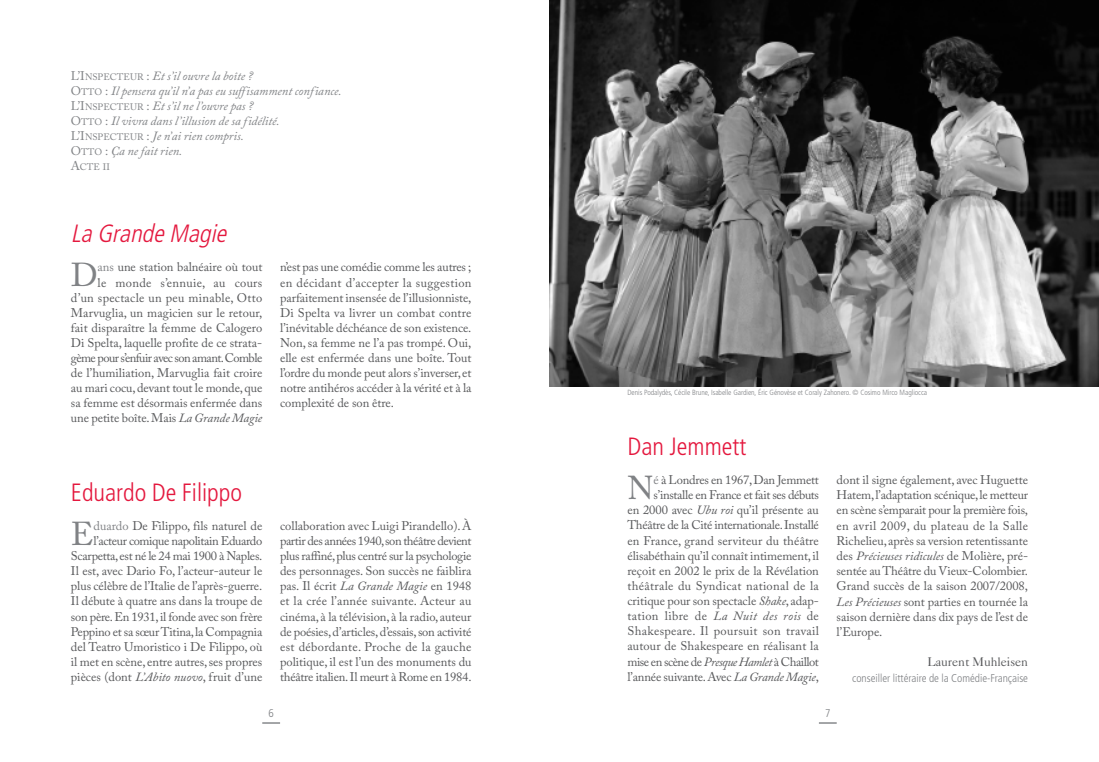
<style>
.page{position:relative;width:1099px;height:762px;background:#fff}
.page>*{position:absolute;margin:0;border:0;box-sizing:border-box;transform-origin:0 0}
.t1{font:32.88px "Adobe Caslon Pro";color:#808285}
.t2{font:300 condensed 25px "Frutiger";color:#e4183e}
.t3{font:italic 300 condensed 25px "Frutiger";color:#e4183e}
.t4{font:12.5px/15px "Adobe Caslon Pro";color:#57585a;text-align:right}
.t5{font:italic 12.5px/15px "Adobe Caslon Pro";color:#808285}
.t6{font:12.5px "Caslon 540 BT";color:#57585a}
.t7{font:300 condensed 11.25px "Frutiger";color:#808285}
.t8{font:9.38px "Adobe Caslon Pro";color:#808285}
.t9{font:300 condensed 7.5px "Frutiger";letter-spacing:-.005em;color:#808285}
.s1{font-style:normal}
.s2{font-style:normal;font-size:9.38px}
.s3{font-size:12.5px}
.s4{color:#808285}
.s5{font-style:italic}
</style>
<div class="page">
<svg style="left:262px;top:723px;width:18px;height:1px"></svg>
<svg style="left:819px;top:723px;width:17px;height:1px"></svg>
<img style="left:549px;top:0;width:549px;height:386px">
<p class="t5" style="left:71px;top:70px;width:272px"><span class="s1">L’I</span><span class="s2">NSPECTEUR</span> <span class="s1">:</span> Et s’il ouvre la boîte ?<br><span class="s1">O</span><span class="s2">TTO</span> <span class="s1">:</span> Il pensera qu’il n’a pas eu suffisamment confiance.<br><span class="s1">L’I</span><span class="s2">NSPECTEUR</span> <span class="s1">:</span> Et s’il ne l’ouvre pas ?<br><span class="s1">O</span><span class="s2">TTO</span> <span class="s1">:</span> Il vivra dans l’illusion de sa fidélité.<br><span class="s1">L’I</span><span class="s2">NSPECTEUR</span> <span class="s1">:</span> Je n’ai rien compris.<br><span class="s1">O</span><span class="s2">TTO</span> <span class="s1">:</span> Ça ne fait rien.</p>
<p class="t8" style="left:71px;top:163px;width:40px"><span class="s3">A</span>CTE II</p>
<h2 class="t3" style="left:71px;top:223px;width:162px">La Grande Magie</h2>
<p class="t4" style="left:71px;top:261px;width:193px"><span class="s4">ans</span> une station balnéaire où tout<br>le monde s’ennuie, au cours<br>d’un spectacle un peu minable, Otto Marvuglia, un magicien sur le retour, fait disparaître la femme de Calogero Di Spelta, laquelle profite de ce strata&shy;gème pour s’enfuir avec son amant.Comble de l’humiliation, Marvuglia fait croire au mari cocu,devant tout le monde,que sa femme est désormais enfermée dans une petite boîte.Mais <span class="s5">La Grande Magie</span></p>
<h1 class="t1" style="left:71px;top:263px;width:28px">D</h1>
<p class="t4" style="left:280px;top:261px;width:193px;text-align:justify">n’est pas une comédie comme les autres ; en décidant d’accepter la suggestion parfaitement insensée de l’illusionniste, Di Spelta va livrer un combat contre l’inévitable déchéance de son existence.<br>Non, sa femme ne l’a pas trompé. Oui, elle est enfermée dans une boîte. Tout l’ordre du monde peut alors s’inverser, et notre antihéros accéder à la vérité et à la complexité de son être.</p>
<h2 class="t2" style="left:71px;top:482px;width:173px">Eduardo De Filippo</h2>
<p class="t4" style="left:71px;top:520px;width:193px"><span class="s4">duardo</span> De Filippo, fils naturel de l’acteur comique napolitain Eduardo Scarpetta,est né le 24 mai 1900 à Naples.<br>Il est, avec Dario Fo, l’acteur-auteur le plus célèbre de l’Italie de l’après-guerre.<br>Il débute à quatre ans dans la troupe de son père.En 1931,il fonde avec son frère Peppino et sa sœurTitina,la Compagnia del Teatro Umoristico i De Filippo, où il met en scène, entre autres,ses propres pièces (dont <span class="s5">L’Abito nuovo</span>, fruit d’une</p>
<h1 class="t1" style="left:71px;top:522px;width:24px">E</h1>
<p class="t4" style="left:280px;top:520px;width:193px;text-align:justify">collaboration avec Luigi Pirandello).À partir des années 1940,son théâtre devient plus raffiné,plus centré sur la psychologie des personnages. Son succès ne faiblira pas. Il écrit <span class="s5">La Grande Magie</span> en 1948 et la crée l’année suivante. Acteur au cinéma, à la télévision, à la radio, auteur de poésies,d’articles,d’essais,son activité est débordante. Proche de la gauche politique, il est l’un des monuments du théâtre italien.Il meurt à Rome en 1984.</p>
<p class="t7" style="left:268px;top:709px;width:7px">6</p>
<p class="t9" style="left:627px;top:390px;width:301px">Denis Podalydès, Cécile Brune, Isabelle Gardien, Éric Génovèse et Coraly Zahonero. © Cosimo Mirco Magliocca</p>
<h2 class="t2" style="left:627px;top:436px;width:120px">Dan Jemmett</h2>
<p class="t4" style="left:627px;top:474px;width:193px"><span class="s4">é</span> à Londres en 1967,Dan Jemmett s’installe en France et fait ses débuts<br>en 2000 avec <span class="s5">Ubu roi</span> qu’il présente au Théâtre de la Cité internationale.Installé en France, grand serviteur du théâtre élisabéthain qu’il connaît intimement,il reçoit en 2002 le prix de la Révélation théâtrale du Syndicat national de la critique pour son spectacle <span class="s5">Shake</span>, adap&shy;tation libre de <span class="s5">La Nuit des rois</span> de Shakespeare. Il poursuit son travail autour de Shakespeare en réalisant la mise en scène de <span class="s5">Presque Hamlet</span> à Chaillot l’année suivante.Avec <span class="s5">La Grande Magie</span>,</p>
<h1 class="t1" style="left:627px;top:476px;width:28px">N</h1>
<p class="t4" style="left:836px;top:474px;width:193px;text-align:justify">dont il signe également, avec Huguette Hatem,l’adaptation scénique,le metteur en scène s’emparait pour la première fois, en avril 2009, du plateau de la Salle Richelieu, après sa version retentissante des <span class="s5">Précieuses ridicules</span> de Molière, pré&shy;sentée auThéâtre du Vieux-Colombier.<br>Grand succès de la saison 2007/2008, <span class="s5">Les Précieuses</span> sont parties en tournée la saison dernière dans dix pays de l’est de l’Europe.</p>
<p class="t6" style="left:927px;top:655px;width:102px">Laurent Muhleisen</p>
<p class="t7" style="left:852px;top:673px;width:177px">conseiller littéraire de la Comédie-Française</p>
<p class="t7" style="left:825px;top:709px;width:7px">7</p>
</div>
